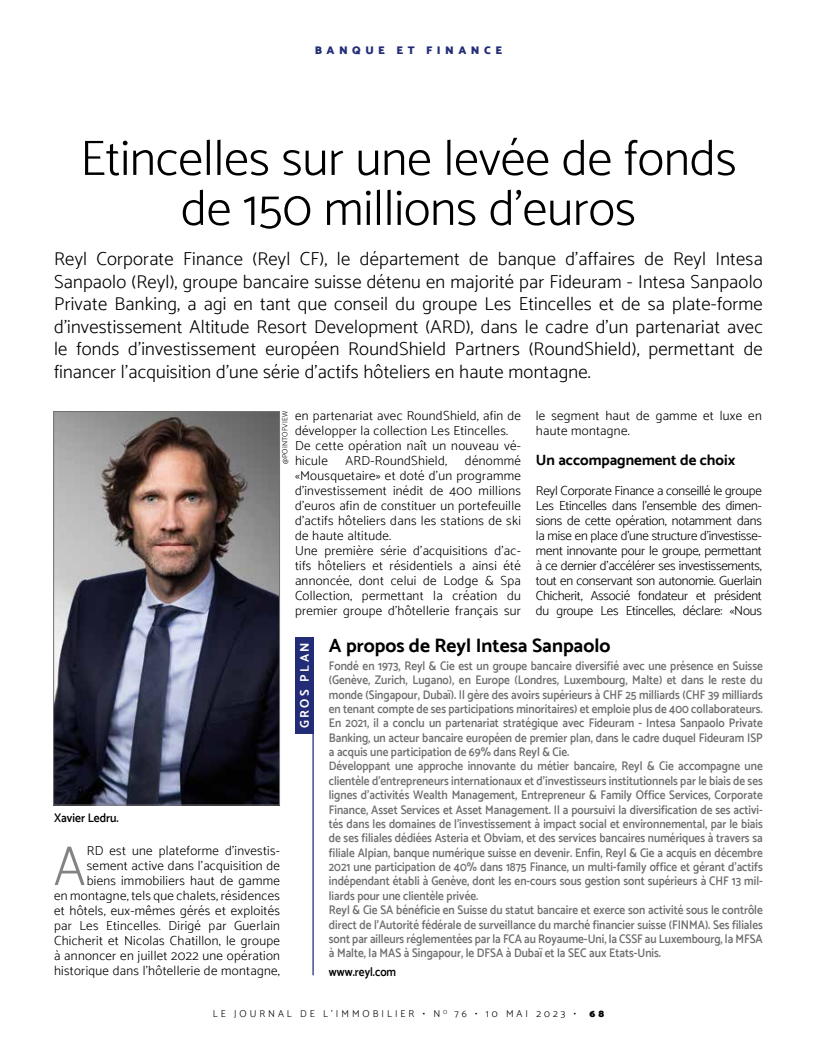
<style>
.page{position:relative;width:815px;height:1063px;background:#fff}
.page>*{position:absolute;margin:0;border:0;box-sizing:border-box;transform-origin:0 0}
.t1{font:300 56.38px "Catamaran";color:#838382;scale:.93 1}
.t2{font:300 50px/50px "Catamaran";color:#000;text-align:center}
.t3{font:700 19.38px "Catamaran";color:#000}
.t4{font:300 18.75px/22.5px "Catamaran";letter-spacing:.01em;color:#000;text-align:justify}
.t5{font:700 15px "Catamaran";color:#000}
.t6{font:300 13.12px/15px "Catamaran";letter-spacing:.02em;color:#000}
.t7{font:600 12.5px/14.4px "Catamaran";color:#706f6f;scale:.9 1}
.t8{font:600 12.5px "Catamaran";color:#000;scale:.9 1}
.t9{font:600 12.5px "Catamaran";color:#000;scale:.92 1}
.t10{font:700 12.5px "Catamaran";letter-spacing:.2em;color:#fff}
.t11{font:900 11.25px "Catamaran";letter-spacing:.4em;color:#232c77}
.t12{font:300 10px "Catamaran";letter-spacing:.3em;color:#000}
.t13{font:900 10px "Catamaran";color:#000}
.t14{font:300 7.5px "Catamaran";letter-spacing:.01em;color:#000}
</style>
<div class="page">
<div style="left:295px;top:637px;width:18px;height:97px;background:#232c77"></div>
<hr style="left:312px;top:637px;width:2px;height:338px;background:#232c77">
<img style="left:55px;top:413px;width:223px;height:391px">
<div style="left:53px;top:411px;width:227px;height:395px;border:1px solid #727271"></div>
<p class="t11" style="left:315px;top:43px;width:189px">BANQUE ET FINANCE</p>
<h2 class="t2" style="left:80px;top:133px;width:658px">Etincelles sur une levée de fonds de 150 millions d’euros</h2>
<p class="t4" style="left:54px;top:247px;width:710px">Reyl Corporate Finance (Reyl CF), le département de banque d’affaires de Reyl Intesa Sanpaolo (Reyl), groupe bancaire suisse détenu en majorité par Fideuram - Intesa Sanpaolo Private Banking, a agi en tant que conseil du groupe Les Etincelles et de sa plate-forme d’investissement Altitude Resort Development (ARD), dans le cadre d’un partenariat avec le fonds d’investissement européen RoundShield Partners (RoundShield), permettant de financer l’acquisition d’une série d’actifs hôteliers en haute montagne.</p>
<p class="t6" style="left:295px;top:408px;width:227px">en partenariat avec RoundShield, afin de développer la collection Les Etincelles.<br>De cette opération naît un nouveau vé&shy;hicule</p>
<p class="t14" style="left:281px;top:464px;width:54px;rotate:-90deg">@POINTOFVIEW</p>
<p class="t6" style="left:295px;top:453px;width:227px;text-indent:170px">dénommé «Mousquetaire» et doté d’un programme d’investissement inédit de 400 millions d’euros afin de constituer un portefeuille d’actifs hôteliers dans les stations de ski de haute altitude.<br>Une première série d’acquisitions d’ac&shy;tifs hôteliers et résidentiels a ainsi été annoncée, dont celui de Lodge &amp; Spa Collection, permettant la création du premier groupe d’hôtellerie français sur</p>
<p class="t6" style="left:346px;top:453px;width:103px">ARD-RoundShield,</p>
<p class="t6" style="left:536px;top:408px;width:227px">le segment haut de gamme et luxe en haute montagne.</p>
<p class="t5" style="left:536px;top:451px;width:201px">Un accompagnement de choix</p>
<p class="t6" style="left:536px;top:483px;width:227px;text-align:justify">Reyl Corporate Finance a conseillé le groupe Les Etincelles dans l’ensemble des dimen&shy;sions de cette opération, notamment dans la mise en place d’une structure d’investisse&shy;ment innovante pour le groupe, permettant à ce dernier d’accélérer ses investissements, tout en conservant son autonomie. Guerlain Chicherit, Associé fondateur et président du groupe Les Etincelles, déclare: «Nous</p>
<p class="t9" style="left:54px;top:810px;width:72px">Xavier Ledru.</p>
<p class="t6" style="left:54px;top:843px;width:227px;text-align:right">RD est une plateforme d’investis&shy;sement active dans l’acquisition de<br>biens immobiliers haut de gamme<br>en montagne, tels que chalets, résidences et hôtels, eux-mêmes gérés et exploités par Les Etincelles. Dirigé par Guerlain Chicherit et Nicolas Chatillon, le groupe à annoncer en juillet 2022 une opération historique dans l’hôtellerie de montagne,</p>
<h1 class="t1" style="left:54px;top:833px;width:35px">A</h1>
<p class="t10" style="left:297px;top:728px;width:88px;rotate:-90deg">GROS PLAN</p>
<h3 class="t3" style="left:329px;top:634px;width:283px">A propos de Reyl Intesa Sanpaolo</h3>
<p class="t7" style="left:329px;top:658px;width:484px">Fondé en 1973, Reyl &amp; Cie est un groupe bancaire diversifié avec une présence en Suisse (Genève, Zurich, Lugano), en Europe (Londres, Luxembourg, Malte) et dans le reste du monde (Singapour, Dubaï). Il gère des avoirs supérieurs à CHF 25 milliards (CHF 39 milliards en tenant compte de ses participations minoritaires) et emploie plus de 400 collaborateurs.<br>En 2021, il a conclu un partenariat stratégique avec Fideuram - Intesa Sanpaolo Private Banking, un acteur bancaire européen de premier plan, dans le cadre duquel Fideuram ISP a acquis une participation de 69% dans Reyl &amp; Cie.<br>Développant une approche innovante du métier bancaire, Reyl &amp; Cie accompagne une clientèle d’entrepreneurs internationaux et d’investisseurs institutionnels par le biais de ses lignes d’activités Wealth Management, Entrepreneur &amp; Family Office Services, Corporate Finance, Asset Services et Asset Management. Il a poursuivi la diversification de ses activi&shy;tés dans les domaines de l’investissement à impact social et environnemental, par le biais de ses filiales dédiées Asteria et Obviam, et des services bancaires numériques à travers sa filiale Alpian, banque numérique suisse en devenir. Enfin, Reyl &amp; Cie a acquis en décembre 2021 une participation de 40% dans 1875 Finance, un multi-family office et gérant d’actifs indépendant établi à Genève, dont les en-cours sous gestion sont supérieurs à CHF 13 mil&shy;liards pour une clientèle privée.<br>Reyl &amp; Cie SA bénéficie en Suisse du statut bancaire et exerce son activité sous le contrôle direct de l’Autorité fédérale de surveillance du marché financier suisse (FINMA). Ses filiales sont par ailleurs réglementées par la FCA au Royaume-Uni, la CSSF au Luxembourg, la MFSA à Malte, la MAS à Singapour, le DFSA à Dubaï et la SEC aux Etats-Unis.</p>
<p class="t8" style="left:329px;top:964px;width:76px">www.reyl.com</p>
<p class="t12" style="left:213px;top:1008px;width:365px">LE JOURNAL DE L’IMMOBILIER • N <sup>O</sup> 76 • 10 MAI 2023 •</p>
<p class="t13" style="left:590px;top:1008px;width:16px">6 8</p>
</div>
